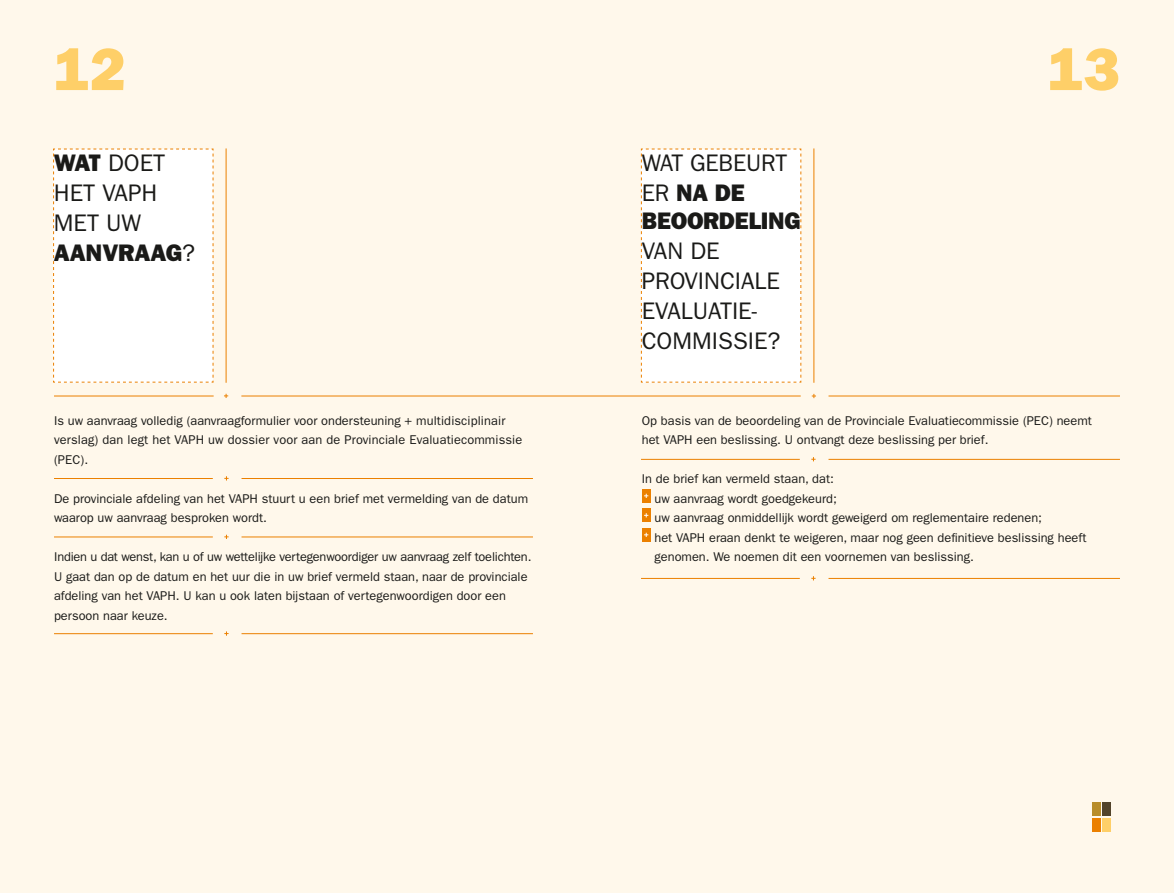
<style>
.page{position:relative;width:1174px;height:893px;background:#fff}
.page>*{position:absolute;margin:0;border:0;box-sizing:border-box;transform-origin:0 0}
.t1{font:60px "ITC Franklin Gothic Std Hvy";color:#fecf68}
.t2{font:24px/30px "ITC Franklin Gothic Std";color:#1a1a18}
.t3{font:24px/28.8px "ITC Franklin Gothic Std Hvy";letter-spacing:-.01em;color:#1a1a18}
.t4{font:12.75px/19.5px "ITC Franklin Gothic Std";color:#1a1a18}
.s1{font-family:"ITC Franklin Gothic Std Hvy"}
.s2{font-family:"ITC Franklin Gothic Std"}
</style>
<div class="page">
<div style="left:0;top:0;width:600px;height:893px;background:#fff8eb"></div>
<div style="left:574px;top:0;width:600px;height:893px;background:#fff8eb"></div>
<div style="left:53px;top:148px;width:161px;height:235px;background:#fff"></div>
<hr style="left:226px;top:148px;width:1px;height:235px;background:#eb8000">
<svg style="left:224px;top:394px;width:4px;height:4px"></svg>
<hr style="left:54px;top:396px;width:160px;height:1px;background:#eb8000">
<div style="left:640px;top:148px;width:161px;height:235px;background:#fff"></div>
<hr style="left:813px;top:148px;width:1px;height:235px;background:#eb8000">
<div style="left:642px;top:489px;width:8px;height:14px;background:#eb8000"></div>
<svg style="left:644px;top:494px;width:4px;height:4px"></svg>
<div style="left:642px;top:509px;width:8px;height:13px;background:#eb8000"></div>
<svg style="left:644px;top:513px;width:4px;height:4px"></svg>
<div style="left:642px;top:528px;width:8px;height:14px;background:#eb8000"></div>
<svg style="left:644px;top:533px;width:4px;height:4px"></svg>
<div style="left:1091px;top:818px;width:9px;height:13px;background:#eb8000"></div>
<div style="left:1102px;top:818px;width:9px;height:13px;background:#fecf68"></div>
<div style="left:1091px;top:802px;width:9px;height:14px;background:#b88d2a"></div>
<div style="left:1102px;top:802px;width:9px;height:14px;background:#52432a"></div>
<hr style="left:241px;top:396px;width:559px;height:1px;background:#eb8000">
<svg style="left:811px;top:394px;width:5px;height:4px"></svg>
<hr style="left:54px;top:478px;width:159px;height:1px;background:#eb8000">
<svg style="left:224px;top:476px;width:5px;height:4px"></svg>
<hr style="left:241px;top:478px;width:292px;height:1px;background:#eb8000">
<hr style="left:54px;top:537px;width:159px;height:1px;background:#eb8000">
<svg style="left:224px;top:535px;width:5px;height:4px"></svg>
<hr style="left:241px;top:537px;width:292px;height:1px;background:#eb8000">
<hr style="left:641px;top:459px;width:159px;height:1px;background:#eb8000">
<hr style="left:828px;top:459px;width:292px;height:1px;background:#eb8000">
<hr style="left:641px;top:578px;width:159px;height:1px;background:#eb8000">
<hr style="left:828px;top:578px;width:292px;height:1px;background:#eb8000">
<hr style="left:828px;top:396px;width:292px;height:1px;background:#eb8000">
<hr style="left:54px;top:633px;width:159px;height:1px;background:#eb8000">
<svg style="left:224px;top:631px;width:5px;height:5px"></svg>
<hr style="left:241px;top:633px;width:292px;height:1px;background:#eb8000">
<h1 class="t1" style="left:54px;top:34px;width:73px">12</h1>
<h2 class="t2" style="left:54px;top:148px;width:113px"><span class="s1">WAT</span> do et het VAPH m et uw</h2>
<h2 class="t3" style="left:54px;top:238px;width:143px">AANVRAAG<span class="s2">?</span></h2>
<p class="t4" style="left:54px;top:411px;width:470px">Is uw aanvraag volledig (aanvraagformulier voor ondersteuning + multidisciplinair verslag) dan legt het VAPH uw dossier voor aan de Provinciale Evaluatiecommissie (PEC).</p>
<p class="t4" style="left:54px;top:489px;width:475px">De provinciale afdeling van het VAPH stuurt u een brief met vermelding van de datum waarop uw aanvraag besproken wordt.</p>
<p class="t4" style="left:54px;top:547px;width:479px">Indien u dat wenst, kan u of uw wettelijke vertegenwoordiger uw aanvraag zelf toelichten.<br>U gaat dan op de datum en het uur die in uw brief vermeld staan, naar de provinciale afdeling van het VAPH . U kan u ook laten bijstaan of vertegenwoordigen door een persoon naar keuze.</p>
<h2 class="t2" style="left:642px;top:148px;width:147px">Wat gebeurt</h2>
<h2 class="t3" style="left:642px;top:178px;width:160px"><span class="s2">er</span> NA DE<br>BEOORDELING</h2>
<h2 class="t2" style="left:642px;top:236px;width:15px">van</h2>
<h2 class="t2" style="left:690px;top:236px;width:31px">de</h2>
<h2 class="t2" style="left:642px;top:266px;width:27px">Provincial</h2>
<h2 class="t2" style="left:766px;top:266px;width:15px">e</h2>
<h2 class="t2" style="left:642px;top:296px;width:14px">Eval</h2>
<h2 class="t2" style="left:693px;top:296px;width:66px">uati e-</h2>
<h2 class="t2" style="left:642px;top:326px;width:15px">commissi</h2>
<h2 class="t2" style="left:754px;top:326px;width:28px">e?</h2>
<h1 class="t1" style="left:1048px;top:34px;width:73px">13</h1>
<p class="t4" style="left:642px;top:411px;width:451px">Op basis van de beoordeling van de Provinciale Evaluatiecommissie (PEC) neemt het VAPH een beslissing. U ontvangt deze beslissing per brief.</p>
<p class="t4" style="left:654px;top:469px;width:433px;text-indent:-13px">In de brief kan vermeld staan, dat:<br>uw aanvraag wordt goedgekeurd;<br>uw aanvraag onmiddellijk wordt geweigerd om reglementaire redenen;<br>het VAPH eraan denkt te weigeren, maar nog geen definitieve beslissing heeft genomen. We noemen dit een voornemen van beslissing.</p>
</div>
